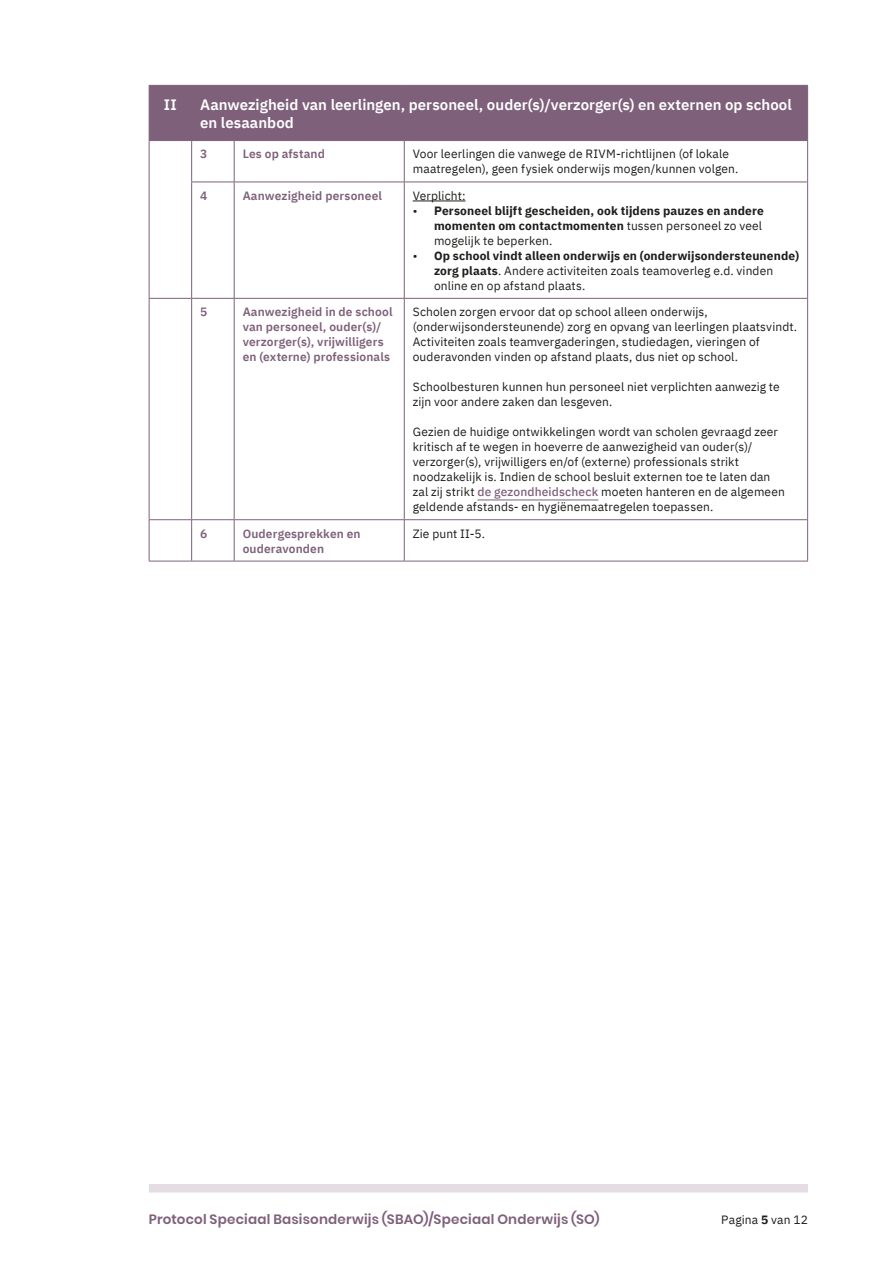
<style>
.page{position:relative;width:893px;height:1263px;background:#fff}
.page>*{position:absolute;margin:0;border:0;box-sizing:border-box;transform-origin:0 0}
.tabel_titel{font:600 15px/18px "IBM Plex Sans";color:#fff}
.tabel_nummer{font:600 15px "IBM Plex Sans";color:#fff}
.t1{font:600 13.5px "Poppins";letter-spacing:.015em;color:#7e607b}
.tabel{font:12px/15px "IBM Plex Sans";letter-spacing:.01em;color:#1d1d1b}
.tabel_kopje{font:600 12px/15px "IBM Plex Sans";letter-spacing:.01em;color:#7e607b}
.tabel-2{font:700 12px/15px "IBM Plex Sans";letter-spacing:.01em;color:#1d1d1b}
.s1{font-weight:400}
.s2{font-weight:700}
.s3{font-weight:500;color:#7e607b}
</style>
<div class="page">
<div style="left:149px;top:1184px;width:659px;height:8px;background:#e4dde3"></div>
<div style="left:150px;top:86px;width:657px;height:54px;background:#7e607b"></div>
<hr style="left:149px;top:85px;width:43px;height:1px;background:#7e607b">
<hr style="left:149px;top:86px;width:1px;height:54px;background:#7e607b">
<hr style="left:192px;top:85px;width:42px;height:1px;background:#7e607b">
<hr style="left:191px;top:86px;width:1px;height:54px;background:#7e607b">
<hr style="left:234px;top:85px;width:170px;height:1px;background:#7e607b">
<hr style="left:404px;top:85px;width:404px;height:1px;background:#7e607b">
<hr style="left:807px;top:86px;width:1px;height:54px;background:#7e607b">
<hr style="left:149px;top:141px;width:1px;height:41px;background:#7e607b">
<hr style="left:149px;top:182px;width:1px;height:116px;background:#7e607b">
<hr style="left:149px;top:298px;width:43px;height:1px;background:#7e607b">
<hr style="left:149px;top:299px;width:1px;height:220px;background:#7e607b">
<hr style="left:149px;top:519px;width:43px;height:1px;background:#7e607b">
<hr style="left:149px;top:520px;width:1px;height:41px;background:#7e607b">
<hr style="left:149px;top:561px;width:43px;height:1px;background:#7e607b">
<hr style="left:191px;top:141px;width:1px;height:41px;background:#7e607b">
<hr style="left:234px;top:141px;width:1px;height:41px;background:#7e607b">
<hr style="left:404px;top:141px;width:1px;height:41px;background:#7e607b">
<hr style="left:807px;top:141px;width:1px;height:41px;background:#7e607b">
<hr style="left:191px;top:182px;width:43px;height:1px;background:#7e607b">
<hr style="left:191px;top:182px;width:1px;height:116px;background:#7e607b">
<hr style="left:234px;top:182px;width:170px;height:1px;background:#7e607b">
<hr style="left:234px;top:182px;width:1px;height:116px;background:#7e607b">
<hr style="left:404px;top:182px;width:404px;height:1px;background:#7e607b">
<hr style="left:404px;top:182px;width:1px;height:116px;background:#7e607b">
<hr style="left:807px;top:182px;width:1px;height:116px;background:#7e607b">
<hr style="left:191px;top:299px;width:1px;height:220px;background:#7e607b">
<hr style="left:234px;top:299px;width:1px;height:220px;background:#7e607b">
<hr style="left:404px;top:299px;width:1px;height:220px;background:#7e607b">
<hr style="left:807px;top:299px;width:1px;height:220px;background:#7e607b">
<hr style="left:192px;top:519px;width:42px;height:1px;background:#7e607b">
<hr style="left:191px;top:520px;width:1px;height:41px;background:#7e607b">
<hr style="left:234px;top:519px;width:170px;height:1px;background:#7e607b">
<hr style="left:234px;top:520px;width:1px;height:41px;background:#7e607b">
<hr style="left:404px;top:519px;width:404px;height:1px;background:#7e607b">
<hr style="left:404px;top:520px;width:1px;height:41px;background:#7e607b">
<hr style="left:807px;top:520px;width:1px;height:41px;background:#7e607b">
<hr style="left:192px;top:561px;width:42px;height:1px;background:#7e607b">
<hr style="left:234px;top:561px;width:170px;height:1px;background:#7e607b">
<hr style="left:404px;top:561px;width:404px;height:1px;background:#7e607b">
<hr style="left:149px;top:140px;width:43px;height:1px;background:#7e607b">
<hr style="left:192px;top:140px;width:42px;height:1px;background:#7e607b">
<hr style="left:234px;top:140px;width:170px;height:1px;background:#7e607b">
<hr style="left:404px;top:140px;width:404px;height:1px;background:#7e607b">
<hr style="left:192px;top:298px;width:42px;height:1px;background:#7e607b">
<hr style="left:234px;top:298px;width:170px;height:1px;background:#7e607b">
<hr style="left:404px;top:298px;width:404px;height:1px;background:#7e607b">
<hr style="left:413px;top:201px;width:52px;height:1px;background:#1d1d1b">
<hr style="left:477px;top:499px;width:121px;height:1px;background:#7e607b">
<p class="tabel_nummer" style="left:164px;top:93px;width:14px">II</p>
<p class="tabel_titel" style="left:200px;top:94px;width:593px">Aanwezigheid van leerlingen, personeel, ouder(s)/verzorger(s) en externen op school en lesaanbod</p>
<p class="tabel_kopje" style="left:200px;top:146px;width:9px">3</p>
<p class="tabel_kopje" style="left:243px;top:146px;width:84px">Les op afstand</p>
<p class="tabel" style="left:413px;top:146px;width:327px">Voor leerlingen die vanwege de RIVM-richtlijnen (of lokale maatregelen), geen fysiek onderwijs mogen/kunnen volgen.</p>
<p class="tabel_kopje" style="left:200px;top:187px;width:9px">4</p>
<p class="tabel_kopje" style="left:243px;top:187px;width:141px">Aanwezigheid personeel</p>
<p class="tabel" style="left:413px;top:187px;width:54px">Verplicht:</p>
<p class="tabel-2" style="left:434px;top:202px;width:331px;text-indent:-21px"><span class="s1">•</span> Personeel blijft gescheiden, ook tijdens pauzes en andere momenten om contactmomenten <span class="s1">tussen personeel zo veel mogelijk te beperken.</span></p>
<p class="tabel" style="left:434px;top:247px;width:367px;text-indent:-21px">• <span class="s2">Op school vindt alleen onderwijs en (onderwijsondersteunende) zorg plaats</span>. Andere activiteiten zoals teamoverleg e.d. vinden online en op afstand plaats.</p>
<p class="tabel_kopje" style="left:200px;top:303px;width:9px">5</p>
<p class="tabel_kopje" style="left:243px;top:303px;width:151px">Aanwezigheid in de school van personeel, ouder(s)/ verzorger(s), vrijwilligers en (externe) professionals</p>
<p class="tabel" style="left:413px;top:303px;width:386px">Scholen zorgen ervoor dat op school alleen onderwijs, (onderwijsondersteunende) zorg en opvang van leerlingen plaatsvindt.<br>Activiteiten zoals teamvergaderingen, studiedagen, vieringen of ouderavonden vinden op afstand plaats, dus niet op school.</p>
<p class="tabel" style="left:413px;top:378px;width:368px">Schoolbesturen kunnen hun personeel niet verplichten aanwezig te zijn voor andere zaken dan lesgeven.</p>
<p class="tabel" style="left:413px;top:423px;width:374px">Gezien de huidige ontwikkelingen wordt van scholen gevraagd zeer kritisch af te wegen in hoeverre de aanwezigheid van ouder(s)/ verzorger(s), vrijwilligers en/of (externe) professionals strikt noodzakelijk is. Indien de school besluit externen toe te laten dan zal zij strikt <span class="s3">de gezondheidscheck</span> moeten hanteren en de algemeen geldende afstands- en hygiënemaatregelen toepassen.</p>
<p class="tabel_kopje" style="left:200px;top:525px;width:9px">6</p>
<p class="tabel_kopje" style="left:243px;top:525px;width:119px">Oudergesprekken en ouderavonden</p>
<p class="tabel" style="left:413px;top:525px;width:74px">Zie punt II-5.</p>
<p class="t1" style="left:149px;top:1211px;width:452px">Protocol Speciaal Basisonderwijs (SBAO)/Speciaal Onderwijs (SO)</p>
<p class="tabel" style="left:721px;top:1211px;width:88px">Pagina <span class="s2">5</span> van 12</p>
</div>
